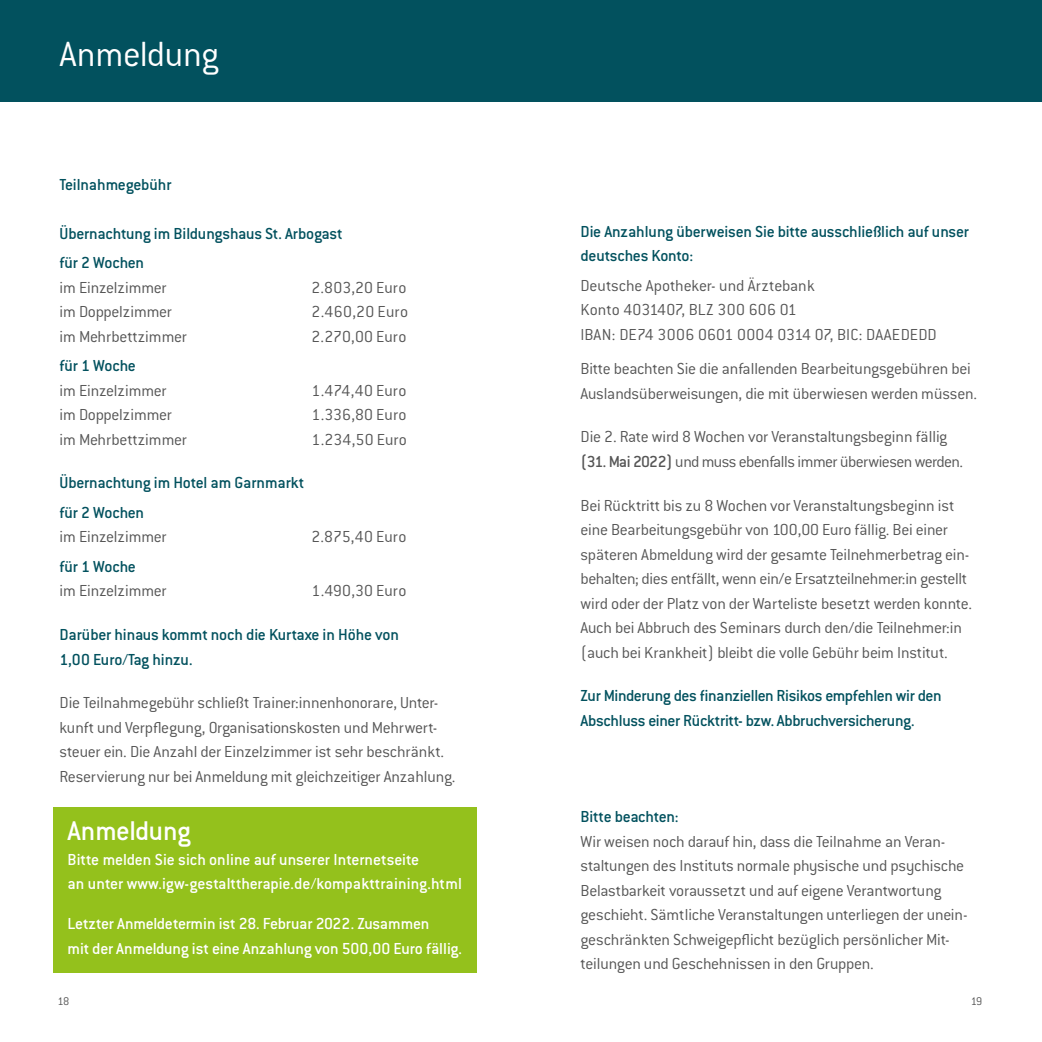
<style>
.page{position:relative;width:1042px;height:1042px;background:#fff}
.page>*{position:absolute;margin:0;border:0;box-sizing:border-box;transform-origin:0 0}
.t1{font:300 38.5px "Conduit ITC Std";letter-spacing:-.015em;color:#fff}
.t2{font:500 29.75px "Conduit ITC Std";letter-spacing:-.015em;color:#fff}
.t3{font:300 17.5px/24.5px "Conduit ITC Std";letter-spacing:-.015em;color:#565656}
.t4{font:500 17.5px/24.5px "Conduit ITC Std";letter-spacing:-.015em;color:#02515e}
.t5{font:500 17.5px/24.5px "Conduit ITC Std";letter-spacing:-.005em;color:#fff}
.t6{font:300 17.5px "Conduit ITC Std";letter-spacing:.005em;color:#565656}
.t7{font:300 17.5px "Conduit ITC Std";letter-spacing:.015em;color:#565656}
.t8{font:300 12.25px "Conduit ITC Std";color:#565656}
.s1{font-weight:500}
</style>
<div class="page">
<div style="left:0;top:0;width:1042px;height:102px;background:#02515e"></div>
<div style="left:54px;top:807px;width:423px;height:165px;background:#94c11c"></div>
<h1 class="t1" style="left:60px;top:31px;width:161px">Anmeldung</h1>
<p class="t4" style="left:60px;top:171px;width:114px">Teilnahmegebühr</p>
<p class="t4" style="left:60px;top:218px;width:285px;line-height:29.4px">Übernachtung im Bildungshaus St. Arbogast für 2 Wochen</p>
<p class="t3" style="left:60px;top:274px;width:109px">im Einzelzimmer</p>
<p class="t6" style="left:312px;top:277px;width:96px">2.803,20 Euro</p>
<p class="t3" style="left:60px;top:299px;width:114px">im Doppelzimmer</p>
<p class="t7" style="left:312px;top:301px;width:98px">2.460,20 Euro</p>
<p class="t3" style="left:60px;top:323px;width:129px">im Mehrbettzimmer</p>
<p class="t6" style="left:312px;top:326px;width:96px">2.270,00 Euro</p>
<p class="t4" style="left:60px;top:353px;width:78px">für 1 Woche</p>
<p class="t3" style="left:60px;top:377px;width:109px">im Einzelzimmer</p>
<p class="t6" style="left:312px;top:379px;width:96px">1.474,40 Euro</p>
<p class="t3" style="left:60px;top:402px;width:114px">im Doppelzimmer</p>
<p class="t3" style="left:312px;top:402px;width:96px">1.336,80 Euro</p>
<p class="t3" style="left:60px;top:426px;width:129px">im Mehrbettzimmer</p>
<p class="t6" style="left:312px;top:428px;width:97px">1.234,50 Euro</p>
<p class="t4" style="left:60px;top:468px;width:246px;line-height:29.4px">Übernachtung im Hotel am Garnmarkt für 2 Wochen</p>
<p class="t3" style="left:60px;top:524px;width:109px">im Einzelzimmer</p>
<p class="t3" style="left:312px;top:524px;width:96px">2.875,40 Euro</p>
<p class="t4" style="left:60px;top:553px;width:78px">für 1 Woche</p>
<p class="t3" style="left:60px;top:578px;width:109px">im Einzelzimmer</p>
<p class="t3" style="left:312px;top:578px;width:96px">1.490,30 Euro</p>
<p class="t4" style="left:60px;top:622px;width:341px">Darüber hinaus kommt noch die Kurtaxe in Höhe von<br>1,00 Euro/Tag hinzu.</p>
<p class="t3" style="left:60px;top:690px;width:397px">Die Teilnahmegebühr schließt Trainer:innenhonorare, Unter&shy;kunft und Verpflegung, Organisationskosten und Mehrwert&shy;steuer ein. Die Anzahl der Einzelzimmer ist sehr beschränkt.<br>Reservierung nur bei Anmeldung mit gleichzeitiger Anzahlung.</p>
<p class="t4" style="left:580px;top:218px;width:390px">Die Anzahlung überweisen Sie bitte ausschließlich auf unser deutsches Konto:</p>
<p class="t3" style="left:580px;top:272px;width:358px">Deutsche Apotheker- und Ärztebank<br>Konto 4031407, BLZ 300 606 01<br>IBAN: DE74 3006 0601 0004 0314 07, BIC: DAAEDEDD</p>
<p class="t3" style="left:580px;top:356px;width:398px">Bitte beachten Sie die anfallenden Bearbeitungsgebühren bei<br>Auslandsüberweisungen, die mit überwiesen werden müssen.</p>
<p class="t3" style="left:580px;top:424px;width:384px">Die 2. Rate wird 8 Wochen vor Veranstaltungsbeginn fällig <span class="s1">(31. Mai 2022)</span> und muss ebenfalls immer überwiesen werden.</p>
<p class="t3" style="left:580px;top:492px;width:393px">Bei Rücktritt bis zu 8 Wochen vor Veranstaltungsbeginn ist eine Bearbeitungsgebühr von 100,00 Euro fällig. Bei einer späteren Abmeldung wird der gesamte Teilnehmerbetrag ein&shy;behalten; dies entfällt, wenn ein/e Ersatzteilnehmer:in gestellt wird oder der Platz von der Warteliste besetzt werden konnte.<br>Auch bei Abbruch des Seminars durch den/die Teilnehmer:in (auch bei Krankheit) bleibt die volle Gebühr beim Institut.</p>
<p class="t4" style="left:580px;top:683px;width:363px">Zur Minderung des finanziellen Risikos empfehlen wir den<br>Abschluss einer Rücktritt- bzw. Abbruchversicherung.</p>
<p class="t4" style="left:580px;top:804px;width:99px">Bitte beachten:</p>
<p class="t3" style="left:580px;top:828px;width:387px">Wir weisen noch darauf hin, dass die Teilnahme an Veran&shy;staltungen des Instituts normale physische und psychische Belastbarkeit voraussetzt und auf eigene Verantwortung geschieht. Sämtliche Veranstaltungen unterliegen der unein&shy;geschränkten Schweigepflicht bezüglich persönlicher Mit&shy;teilungen und Geschehnissen in den Gruppen.</p>
<h2 class="t2" style="left:67px;top:813px;width:125px">Anmeldung</h2>
<p class="t5" style="left:67px;top:846px;width:396px">Bitte melden Sie sich online auf unserer Internetseite<br>an unter www.igw-gestalttherapie.de/kompakttraining.html</p>
<p class="t5" style="left:67px;top:911px;width:396px">Letzter Anmeldetermin ist 28. Februar 2022. Zusammen<br>mit der Anmeldung ist eine Anzahlung von 500,00 Euro fällig.</p>
<p class="t8" style="left:58px;top:993px;width:13px">18</p>
<p class="t8" style="left:971px;top:993px;width:13px">19</p>
</div>
